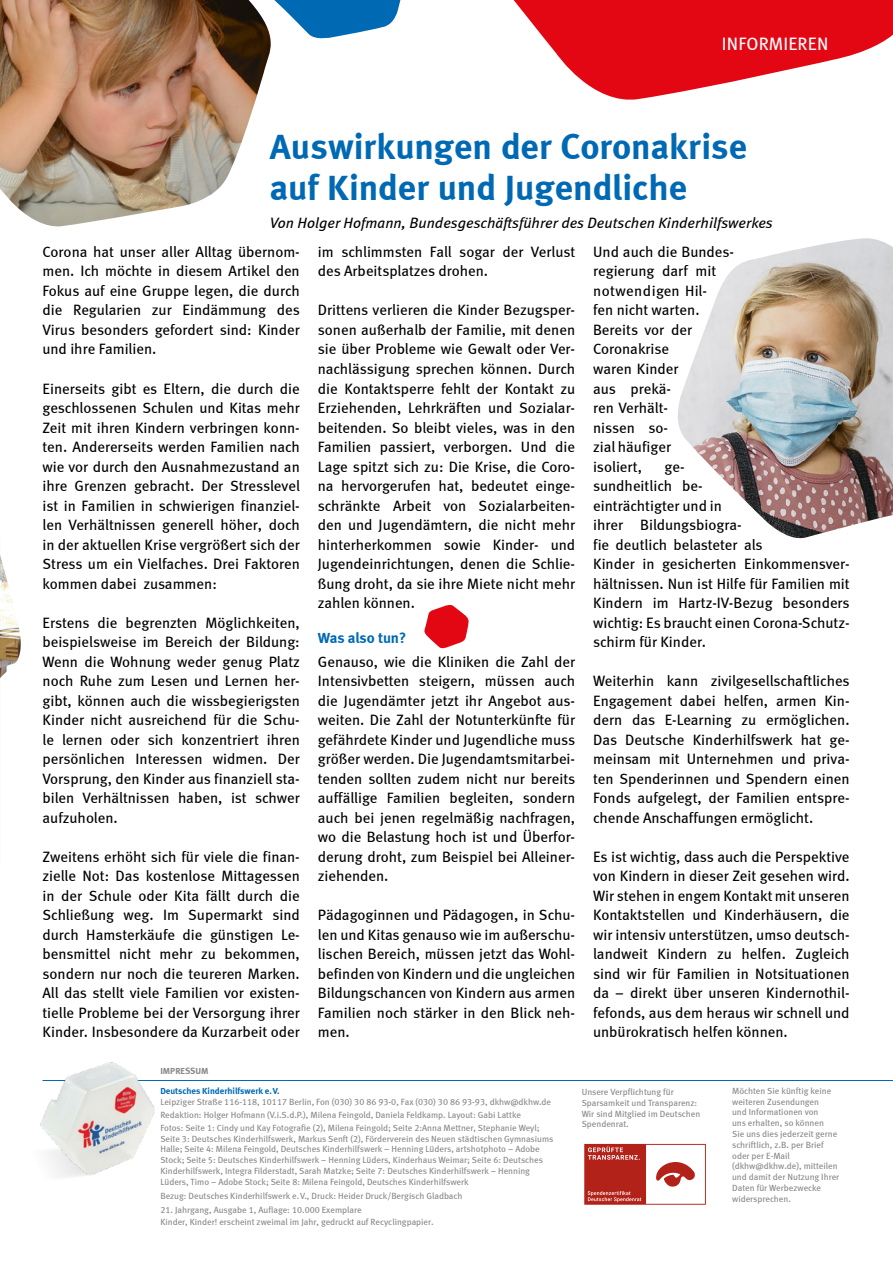
<style>
.page{position:relative;width:893px;height:1263px;background:#fff}
.page>*{position:absolute;margin:0;border:0;box-sizing:border-box;transform-origin:0 0}
.t1{font:36px/40.5px "Meta Bold LF";color:#0069b4}
.t2{font:18px "Meta Book LF";letter-spacing:.01em;color:#fff}
.t3{font:15px/19.5px "Meta Book LF";color:#000;text-align:justify}
.t4{font:italic 15px "Meta Book LF";letter-spacing:.005em;color:#000}
.t5{font:15px "Meta Bold LF";letter-spacing:-.01em;color:#0069b4}
.t6{font:9px/10.8px "Meta Book LF";color:#878787}
.t7{font:9px "Meta Bold LF";color:#0069b4}
.t8{font:9px "Meta Bold LF";color:#878787}
</style>
<div class="page">
<svg style="left:584px;top:1144px;width:122px;height:61px"></svg>
<img style="left:0;top:0;width:268px;height:227px">
<img style="left:678px;top:238px;width:215px;height:301px">
<svg style="left:424px;top:604px;width:45px;height:45px"></svg>
<svg style="left:513px;top:0;width:380px;height:100px"></svg>
<hr style="left:43px;top:1080px;width:850px;height:1px;background:#0069b4">
<img style="left:40px;top:1062px;width:115px;height:115px">
<img style="left:0;top:554px;width:21px;height:124px">
<svg style="left:254px;top:0;width:147px;height:59px"></svg>
<p class="t2" style="left:722px;top:33px;width:108px">INFORMIEREN</p>
<h1 class="t1" style="left:270px;top:126px;width:479px">Auswirkungen der Coronakrise auf Kinder und Jugendliche</h1>
<p class="t4" style="left:270px;top:214px;width:505px">Von Holger Hofmann, Bundesgeschäftsführer des Deutschen Kinderhilfswerkes</p>
<p class="t3" style="left:43px;top:242px;width:259px">Corona hat unser aller Alltag übernom&shy;men. Ich möchte in diesem Artikel den Fokus auf eine Gruppe legen, die durch die Regularien zur Eindämmung des Virus besonders gefordert sind: Kinder und ihre Familien.</p>
<p class="t3" style="left:43px;top:378px;width:259px">Einerseits gibt es Eltern, die durch die geschlossenen Schulen und Kitas mehr Zeit mit ihren Kindern verbringen konn&shy;ten. Andererseits werden Familien nach wie vor durch den Ausnahmezustand an ihre Grenzen gebracht. Der Stresslevel ist in Familien in schwierigen finanziel&shy;len Verhältnissen generell höher, doch in der aktuellen Krise vergrößert sich der Stress um ein Vielfaches. Drei Faktoren kommen dabei zusammen:</p>
<p class="t3" style="left:43px;top:612px;width:259px">Erstens die begrenzten Möglichkeiten, beispielsweise im Bereich der Bildung:<br>Wenn die Wohnung weder genug Platz noch Ruhe zum Lesen und Lernen her&shy;gibt, können auch die wissbegierigsten Kinder nicht ausreichend für die Schu&shy;le lernen oder sich konzentriert ihren persönlichen Interessen widmen. Der Vorsprung, den Kinder aus finanziell sta&shy;bilen Verhältnissen haben, ist schwer aufzuholen.</p>
<p class="t3" style="left:43px;top:846px;width:259px">Zweitens erhöht sich für viele die finan&shy;zielle Not: Das kostenlose Mittagessen in der Schule oder Kita fällt durch die Schließung weg. Im Supermarkt sind durch Hamsterkäufe die günstigen Le&shy;bensmittel nicht mehr zu bekommen, sondern nur noch die teureren Marken.<br>All das stellt viele Familien vor existen&shy;tielle Probleme bei der Versorgung ihrer Kinder. Insbesondere da Kurzarbeit oder</p>
<p class="t3" style="left:318px;top:242px;width:259px">im schlimmsten Fall sogar der Verlust des Arbeitsplatzes drohen.</p>
<p class="t3" style="left:318px;top:300px;width:259px">Drittens verlieren die Kinder Bezugsper&shy;sonen außerhalb der Familie, mit denen sie über Probleme wie Gewalt oder Ver&shy;nachlässigung sprechen können. Durch die Kontaktsperre fehlt der Kontakt zu Erziehenden, Lehrkräften und Sozialar&shy;beitenden. So bleibt vieles, was in den Familien passiert, verborgen. Und die Lage spitzt sich zu: Die Krise, die Coro&shy;na hervorgerufen hat, bedeutet einge&shy;schränkte Arbeit von Sozialarbeiten&shy;den und Jugendämtern, die nicht mehr hinterherkommen sowie Kinder- und Jugendeinrichtungen, denen die Schlie&shy;ßung droht, da sie ihre Miete nicht mehr zahlen können.</p>
<p class="t5" style="left:318px;top:628px;width:90px">Was also tun?</p>
<p class="t3" style="left:318px;top:651px;width:259px">Genauso, wie die Kliniken die Zahl der Intensivbetten steigern, müssen auch die Jugendämter jetzt ihr Angebot aus&shy;weiten. Die Zahl der Notunterkünfte für gefährdete Kinder und Jugendliche muss größer werden. Die Jugendamtsmitarbei&shy;tenden sollten zudem nicht nur bereits auffällige Familien begleiten, sondern auch bei jenen regelmäßig nachfragen, wo die Belastung hoch ist und Überfor&shy;derung droht, zum Beispiel bei Alleiner&shy;ziehenden.</p>
<p class="t3" style="left:318px;top:905px;width:259px">Pädagoginnen und Pädagogen, in Schu&shy;len und Kitas genauso wie im außerschu&shy;lischen Bereich, müssen jetzt das Wohl&shy;befinden von Kindern und die ungleichen Bildungschancen von Kindern aus armen Familien noch stärker in den Blick neh&shy;men.</p>
<p class="t3" style="left:593px;top:242px;width:142px;text-align:left">Und auch die Bundes&shy;regierung darf mit notwendigen Hil-<br>fen nicht warten.<br>Bereits vor der<br>Coronakrise<br>waren Kinder<br>aus prekä-<br>ren Verhält-<br>nissen so-<br>zial häufiger<br>isoliert,</p>
<p class="t3" style="left:593px;top:456px;width:258px;text-align:left;text-indent:71px">ge-<br>sundheitlich be-<br>einträchtigter und in<br>ihrer Bildungsbiogra-<br>fie deutlich belasteter als<br>Kinder in gesicherten Einkommensver&shy;hältnissen. Nun ist Hilfe für Familien mit<br>Kindern im Hartz-IV-Bezug besonders wichtig: Es braucht einen Corona-Schutz&shy;schirm für Kinder.</p>
<p class="t3" style="left:593px;top:671px;width:258px">Weiterhin kann zivilgesellschaftliches Engagement dabei helfen, armen Kin&shy;dern das E-Learning zu ermöglichen.<br>Das Deutsche Kinderhilfswerk hat ge&shy;meinsam mit Unternehmen und priva&shy;ten Spenderinnen und Spendern einen Fonds aufgelegt, der Familien entspre&shy;chende Anschaffungen ermöglicht.</p>
<p class="t3" style="left:593px;top:846px;width:258px">Es ist wichtig, dass auch die Perspektive von Kindern in dieser Zeit gesehen wird.<br>Wir stehen in engem Kontakt mit unseren Kontaktstellen und Kinderhäusern, die wir intensiv unterstützen, umso deutsch&shy;landweit Kindern zu helfen. Zugleich sind wir für Familien in Notsituationen da – direkt über unseren Kindernothil&shy;fefonds, aus dem heraus wir schnell und unbürokratisch helfen können.</p>
<p class="t8" style="left:160px;top:1065px;width:50px">IMPRESSUM</p>
<p class="t7" style="left:160px;top:1086px;width:121px">Deutsches Kinderhilfswerk e.V.</p>
<p class="t6" style="left:160px;top:1095px;width:392px;line-height:12.9px">Leipziger Straße 116-118, 10117 Berlin, Fon (030) 30 86 93-0, Fax (030) 30 86 93-93, dkhw@dkhw.de<br>Redaktion: Holger Hofmann (V.i.S.d.P.), Milena Feingold, Daniela Feldkamp. Layout: Gabi Lattke<br>Fotos: Seite 1: Cindy und Kay Fotografie (2), Milena Feingold; Seite 2:Anna Mettner, Stephanie Weyl;</p>
<p class="t6" style="left:160px;top:1133px;width:395px">Seite 3: Deutsches Kinderhilfswerk, Markus Senft (2), Förderverein des Neuen städtischen Gymnasiums Halle; Seite 4: Milena Feingold, Deutsches Kinderhilfswerk – Henning Lüders, artshotphoto – Adobe Stock; Seite 5: Deutsches Kinderhilfswerk – Henning Lüders, Kinderhaus Weimar; Seite 6: Deutsches Kinderhilfswerk, Integra Filderstadt, Sarah Matzke; Seite 7: Deutsches Kinderhilfswerk – Henning Lüders, Timo – Adobe Stock; Seite 8: Milena Feingold, Deutsches Kinderhilfswerk</p>
<p class="t6" style="left:160px;top:1190px;width:304px">Bezug: Deutsches Kinderhilfswerk e.V., Druck: Heider Druck/Bergisch Gladbach</p>
<p class="t6" style="left:160px;top:1204px;width:275px;line-height:12px">21. Jahrgang, Ausgabe 1, Auflage: 10.000 Exemplare<br>Kinder, Kinder! erscheint zweimal im Jahr, gedruckt auf Recyclingpapier.</p>
<p class="t6" style="left:582px;top:1086px;width:120px">Unsere Verpflichtung für<br>Sparsamkeit und Transparenz:<br>Wir sind Mitglied im Deutschen<br>Spendenrat.</p>
<p class="t6" style="left:732px;top:1085px;width:109px">Möchten Sie künftig keine weiteren Zusendungen<br>und Informationen von<br>uns erhalten, so können<br>Sie uns dies jederzeit gerne schriftlich, z.B. per Brief oder per E-Mail (dkhw@dkhw.de), mitteilen und damit der Nutzung Ihrer<br>Daten für Werbezwecke widersprechen.</p>
</div>
